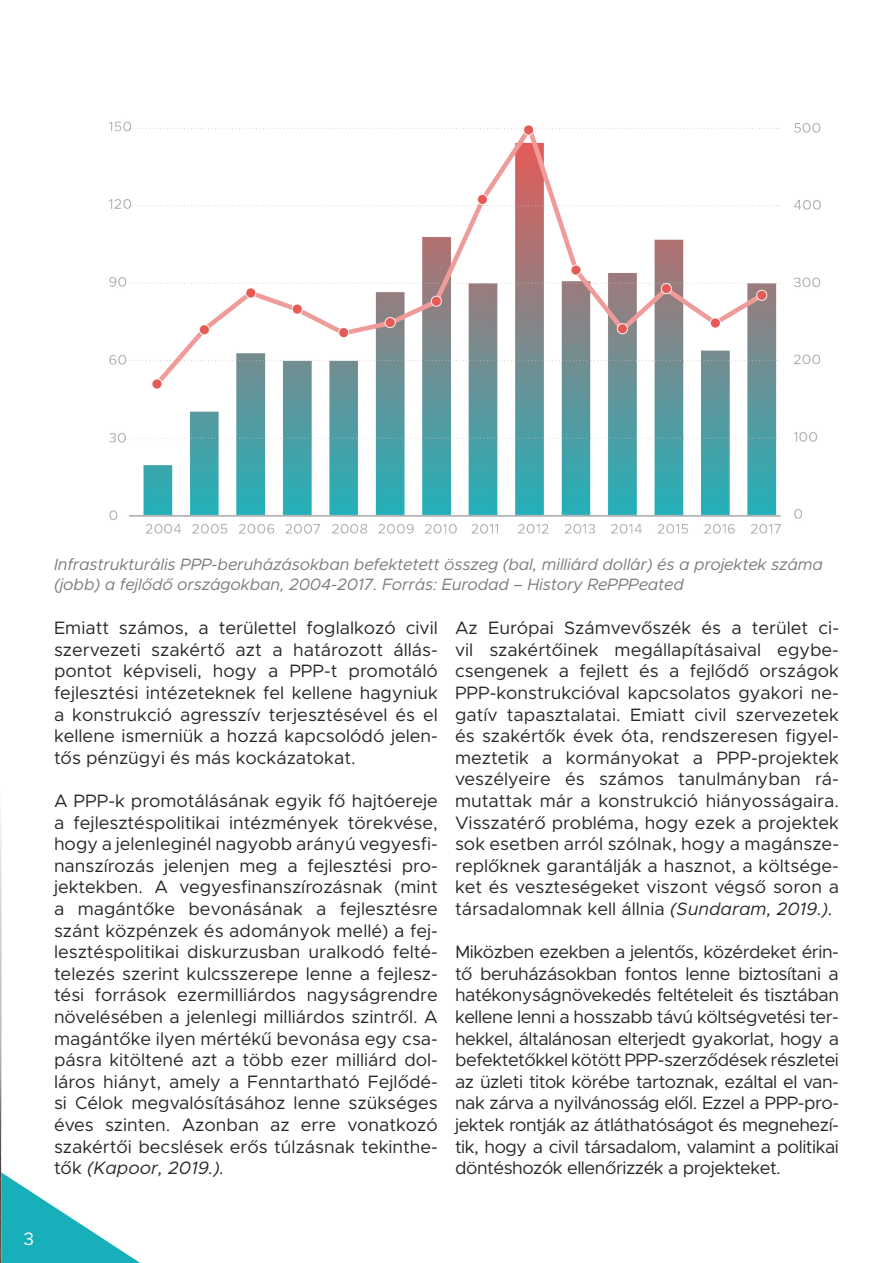
<style>
.page{position:relative;width:893px;height:1263px;background:#fff}
.page>*{position:absolute;margin:0;border:0;box-sizing:border-box;transform-origin:0 0}
.t1{font:18px/21.6px "Metropolis";color:#282827;text-align:justify}
.t2{font:18px "Metropolis";color:#fff}
.t3{font:italic 16.5px/19.8px "Metropolis";letter-spacing:-.01em;color:#7c7b7b}
.s1{font-style:italic}
</style>
<div class="page">
<svg style="left:1px;top:1171px;width:139px;height:92px"></svg>
<img style="left:109px;top:121px;width:712px;height:413px">
<img style="left:0;top:813px;width:1px;height:450px">
<p class="t3" style="left:54px;top:555px;width:770px">Infrastrukturális PPP-beruházásokban befektetett összeg (bal, milliárd dollár) és a projektek száma (jobb) a fejlődő országokban, 2004-2017. Forrás: Eurodad – History RePPPeated</p>
<p class="t1" style="left:455px;top:617px;width:385px">Az Európai Számvevőszék és a terület ci&shy;vil szakértőinek megállapításaival egybe&shy;csengenek a fejlett és a fejlődő országok PPP-konstrukcióval kapcsolatos gyakori ne&shy;gatív tapasztalatai. Emiatt civil szervezetek és szakértők évek óta, rendszeresen figyel&shy;meztetik a kormányokat a PPP-projektek veszélyeire és számos tanulmányban rá&shy;mutattak már a konstrukció hiányosságaira.<br>Visszatérő probléma, hogy ezek a projektek sok esetben arról szólnak, hogy a magánsze&shy;replőknek garantálják a hasznot, a költsége&shy;ket és veszteségeket viszont végső soron a társadalomnak kell állnia <span class="s1">(Sundaram, 2019.).</span></p>
<p class="t1" style="left:455px;top:941px;width:385px">Miközben ezekben a jelentős, közérdeket érin&shy;tő beruházásokban fontos lenne biztosítani a hatékonyságnövekedés feltételeit és tisztában kellene lenni a hosszabb távú költségvetési ter&shy;hekkel, általánosan elterjedt gyakorlat, hogy a befektetőkkel kötött PPP-szerződések részletei az üzleti titok körébe tartoznak, ezáltal el van&shy;nak zárva a nyilvánosság elől. Ezzel a PPP-pro&shy;jektek rontják az átláthatóságot és megnehezí&shy;tik, hogy a civil társadalom, valamint a politikai döntéshozók ellenőrizzék a projekteket.</p>
<p class="t1" style="left:54px;top:617px;width:385px">Emiatt számos, a területtel foglalkozó civil szervezeti szakértő azt a határozott állás&shy;pontot képviseli, hogy a PPP-t promotáló fejlesztési intézeteknek fel kellene hagyniuk a konstrukció agresszív terjesztésével és el kellene ismerniük a hozzá kapcsolódó jelen&shy;tős pénzügyi és más kockázatokat.</p>
<p class="t1" style="left:54px;top:790px;width:385px">A PPP-k promotálásának egyik fő hajtóereje a fejlesztéspolitikai intézmények törekvése, hogy a jelenleginél nagyobb arányú vegyesfi&shy;nanszírozás jelenjen meg a fejlesztési pro&shy;jektekben. A vegyesfinanszírozásnak (mint a magántőke bevonásának a fejlesztésre szánt közpénzek és adományok mellé) a fej&shy;lesztéspolitikai diskurzusban uralkodó felté&shy;telezés szerint kulcsszerepe lenne a fejlesz&shy;tési források ezermilliárdos nagyságrendre növelésében a jelenlegi milliárdos szintről. A magántőke ilyen mértékű bevonása egy csa&shy;pásra kitöltené azt a több ezer milliárd dol&shy;láros hiányt, amely a Fenntartható Fejlődé&shy;si Célok megvalósításához lenne szükséges éves szinten. Azonban az erre vonatkozó szakértői becslések erős túlzásnak tekinthe&shy;tők <span class="s1">(Kapoor, 2019.).</span></p>
<p class="t2" style="left:23px;top:1228px;width:12px">3</p>
</div>
